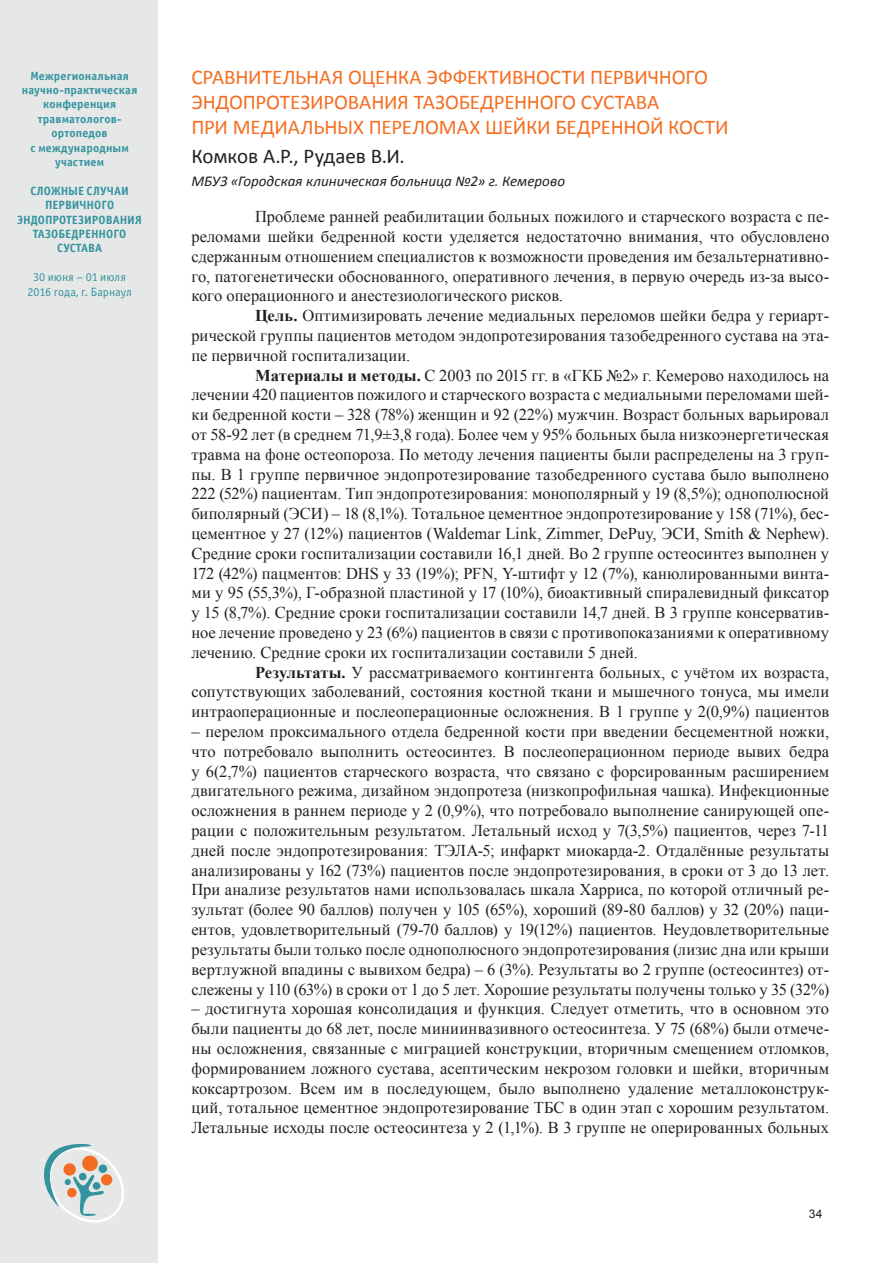
<style>
.page{position:relative;width:893px;height:1263px;background:#fff}
.page>*{position:absolute;margin:0;border:0;box-sizing:border-box;transform-origin:0 0}
.t1{font:21px "Calibri";letter-spacing:-.015em;color:#f36e21}
.t2{font:21px "Calibri";color:#231f20}
.t3{font:16.5px/19.8px "Times New Roman";letter-spacing:.005em;color:#231f20;text-align:justify}
.t4{font:italic 15px "Calibri";color:#231f20}
.t5{font:700 12px/14.4px "Officina Sans C";letter-spacing:.01em;color:#35939f;text-align:center}
.t6{font:12px/14.4px "Officina Sans C";color:#35939f;text-align:center}
.t7{font:12px "Arial";color:#231f20}
.s1{font-weight:700}
</style>
<div class="page">
<div style="left:0;top:0;width:157px;height:1263px;background:#e5e8e7"></div>
<svg style="left:44px;top:1143px;width:80px;height:80px"></svg>
<p class="t5" style="left:22px;top:69px;width:117px">Межрегиональная научно-практическая конференция травматологов&shy;ортопедов<br>с международным участием</p>
<p class="t5" style="left:30px;top:184px;width:64px">СЛОЖНЫ Е СЛУЧ</p>
<p class="t5" style="left:114px;top:184px;width:16px">АИ</p>
<p class="t5" style="left:45px;top:198px;width:71px">П ЕРВИЧНОГО</p>
<p class="t5" style="left:17px;top:213px;width:126px">ЭНДОП РОТЕЗИРОВАНИЯ</p>
<p class="t5" style="left:33px;top:227px;width:95px">ТАЗОБЕДРЕННОГО</p>
<p class="t5" style="left:57px;top:241px;width:8px">СУСТ</p>
<p class="t5" style="left:81px;top:241px;width:23px">АВА</p>
<p class="t6" style="left:27px;top:270px;width:106px">30 июня – 01 июля<br>2016 года, г. Барнаул</p>
<p class="t1" style="left:191px;top:64px;width:13px">СРАВНИТЕЛЬНАЯ</p>
<p class="t1" style="left:348px;top:64px;width:14px">ОЦЕНКА</p>
<p class="t1" style="left:427px;top:64px;width:54px">ЭФФЕКТИВНОСТИ</p>
<p class="t1" style="left:590px;top:64px;width:13px">ПЕРВИЧНОГО</p>
<p class="t1" style="left:191px;top:89px;width:25px">ЭНДОПРОТЕЗИРОВАНИЯ</p>
<p class="t1" style="left:414px;top:89px;width:13px">ТАЗО</p>
<p class="t1" style="left:459px;top:89px;width:24px">БЕДРЕННОГО</p>
<p class="t1" style="left:581px;top:89px;width:35px">СУСТАВА</p>
<p class="t1" style="left:191px;top:114px;width:13px">ПРИ</p>
<p class="t1" style="left:233px;top:114px;width:31px">МЕДИАЛЬН</p>
<p class="t1" style="left:337px;top:114px;width:44px">ЫХ ПЕРЕЛО</p>
<p class="t1" style="left:439px;top:114px;width:77px">МАХ ШЕЙКИ</p>
<p class="t1" style="left:555px;top:114px;width:24px">БЕДРЕННОЙ</p>
<p class="t1" style="left:668px;top:114px;width:13px">КОСТИ</p>
<p class="t2" style="left:191px;top:143px;width:215px">Комков А.Р., Рудаев В.И.</p>
<p class="t4" style="left:191px;top:171px;width:375px">МБУЗ «Городская клиническая больница №2» г. Кемерово</p>
<p class="t3" style="left:191px;top:207px;width:639px;text-indent:64px">Проблеме ранней реабилитации больных пожилого и старческого возраста с пе&shy;реломами шейки бедренной кости уделяется недостаточно внимания, что обусловлено сдержанным отношением специалистов к возможности проведения им безальтернативно&shy;го, патогенетически обоснованного, оперативного лечения, в первую очередь из-за высо&shy;кого операционного и анестезиологического рисков.</p>
<p class="t3" style="left:191px;top:306px;width:639px;text-indent:64px"><span class="s1">Цель.</span> Оптимизировать лечение медиальных переломов шейки бедра у гериарт&shy;рической группы пациентов методом эндопротезирования тазобедренного сустава на эта&shy;пе первичной госпитализации.</p>
<p class="t3" style="left:191px;top:365px;width:639px;text-indent:64px"><span class="s1">Материалы и методы.</span> С 2003 по 2015 гг. в «ГКБ №2» г. Кемерово находилось на лечении 420 пациентов пожилого и старческого возраста с медиальными переломами шей&shy;ки бедренной кости – 328 (78%) женщин и 92 (22%) мужчин. Возраст больных варьировал от 58-92 лет (в среднем 71,9±3,8 года). Более чем у 95% больных была низкоэнергетическая травма на фоне остеопороза. По методу лечения пациенты были распределены на 3 груп&shy;пы. В 1 группе первичное эндопротезирование тазобедренного сустава было выполнено 222 (52%) пациентам. Тип эндопротезирования: монополярный у 19 (8,5%); однополюсной биполярный (ЭСИ) – 18 (8,1%). Тотальное цементное эндопротезирование у 158 (71%), бес&shy;цементное у 27 (12%) пациентов (Waldemar Link, Zimmer, DePuy, ЭСИ, Smith &amp; Nephew).<br>Средние сроки госпитализации составили 16,1 дней. Во 2 группе остеосинтез выполнен у 172 (42%) пацментов: DHS у 33 (19%); PFN, Y-штифт у 12 (7%), канюлированными винта&shy;ми у 95 (55,3%), Г-образной пластиной у 17 (10%), биоактивный спиралевидный фиксатор у 15 (8,7%). Средние сроки госпитализации составили 14,7 дней. В 3 группе консерватив&shy;ное лечение проведено у 23 (6%) пациентов в связи с противопоказаниями к оперативному лечению. Средние сроки их госпитализации составили 5 дней.</p>
<p class="t3" style="left:191px;top:662px;width:639px;text-indent:64px"><span class="s1">Результаты.</span> У рассматриваемого контингента больных, с учётом их возраста, сопутствующих заболеваний, состояния костной ткани и мышечного тонуса, мы имели интраоперационные и послеоперационные осложнения. В 1 группе у 2(0,9%) пациентов</p>
<p class="t3" style="left:191px;top:721px;width:639px">– перелом проксимального отдела бедренной кости при введении бесцементной ножки, что потребовало выполнить остеосинтез. В послеоперационном периоде вывих бедра у 6(2,7%) пациентов старческого возраста, что связано с форсированным расширением двигательного режима, дизайном эндопротеза (низкопрофильная чашка). Инфекционные осложнения в раннем периоде у 2 (0,9%), что потребовало выполнение санирующей опе&shy;рации с положительным результатом. Летальный исход у 7(3,5%) пациентов, через 7-11 дней после эндопротезирования: ТЭЛА-5; инфаркт миокарда-2. Отдалённые результаты анализированы у 162 (73%) пациентов после эндопротезирования, в сроки от 3 до 13 лет.<br>При анализе результатов нами использовалась шкала Харриса, по которой отличный ре&shy;зультат (более 90 баллов) получен у 105 (65%), хороший (89-80 баллов) у 32 (20%) паци&shy;ентов, удовлетворительный (79-70 баллов) у 19(12%) пациентов. Неудовлетворительные результаты были только после однополюсного эндопротезирования (лизис дна или крыши вертлужной впадины с вывихом бедра) – 6 (3%). Результаты во 2 группе (остеосинтез) от&shy;слежены у 110 (63%) в сроки от 1 до 5 лет. Хорошие результаты получены только у 35 (32%)</p>
<p class="t3" style="left:191px;top:999px;width:639px">– достигнута хорошая консолидация и функция. Следует отметить, что в основном это были пациенты до 68 лет, после миниинвазивного остеосинтеза. У 75 (68%) были отмече&shy;ны осложнения, связанные с миграцией конструкции, вторичным смещением отломков, формированием ложного сустава, асептическим некрозом головки и шейки, вторичным коксартрозом. Всем им в последующем, было выполнено удаление металлоконструк&shy;ций, тотальное цементное эндопротезирование ТБС в один этап с хорошим результатом.<br>Летальные исходы после остеосинтеза у 2 (1,1%). В 3 группе не оперированных больных</p>
<p class="t7" style="left:809px;top:1206px;width:8px">34</p>
</div>
